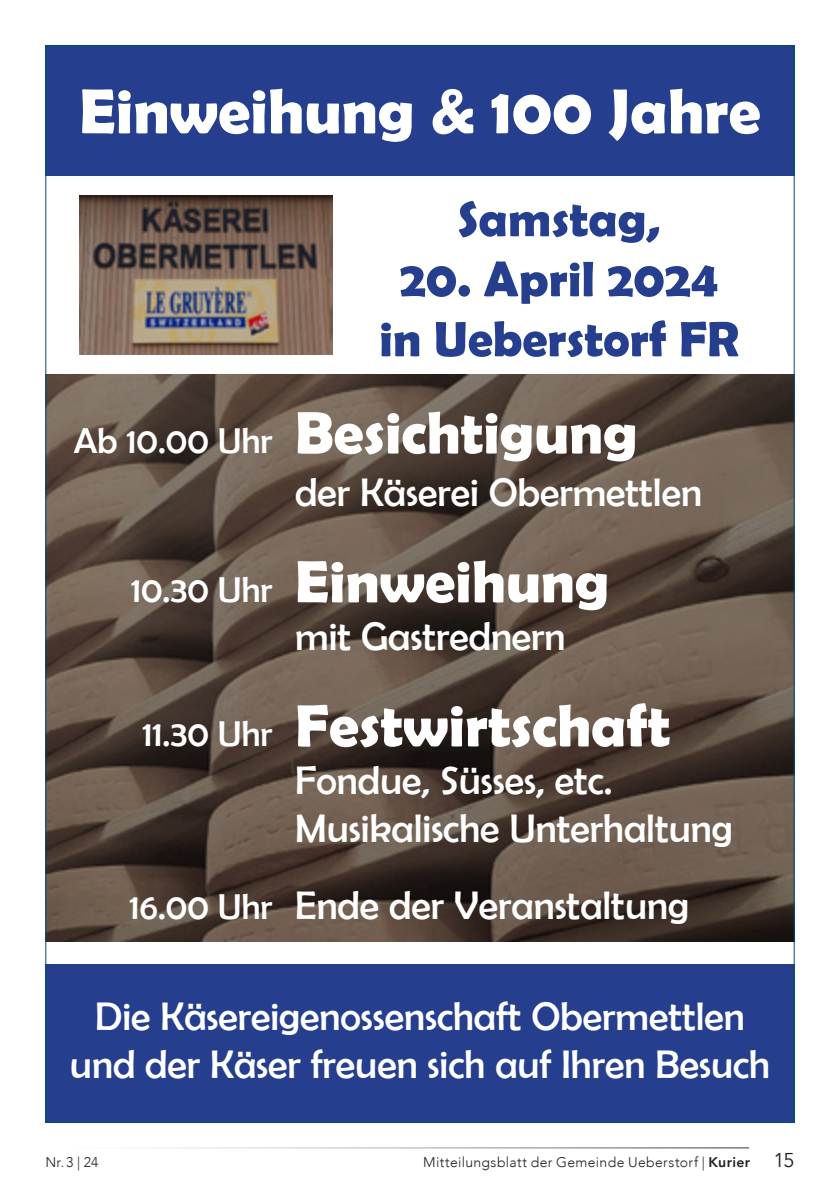
<style>
.page{position:relative;width:840px;height:1191px;background:#fff}
.page>*{position:absolute;margin:0;border:0;box-sizing:border-box;transform-origin:0 0}
.t1{font:700 64px "Berlin Sans FB Demi";color:#fff}
.t2{font:700 60px "Berlin Sans FB Demi";color:#fff}
.t3{font:700 50px/60px "Berlin Sans FB Demi";color:#253f8e;text-align:center}
.t4{font:40px/48px "Berlin Sans FB";color:#fff;text-align:center}
.t5{font:300 14px "Avenir";letter-spacing:.025em;color:#231f20}
.s1{font-family:"Berlin Sans FB";font-weight:400;font-size:36px}
.s2{font-size:36px}
.s3{font-weight:800}
.s4{font-weight:400;font-size:20px}
</style>
<div class="page">
<hr style="left:45px;top:1147px;width:703px;height:1px;background:#231f20">
<img style="left:79px;top:196px;width:253px;height:158px">
<div style="left:45px;top:45px;width:749px;height:131px;background:#253f8e"></div>
<div style="left:45px;top:964px;width:749px;height:158px;background:#253f8e"></div>
<img style="left:47px;top:374px;width:745px;height:567px">
<h1 class="t1" style="left:79px;top:74px;width:682px">Einweihung &amp; 100 Jahre</h1>
<p class="t3" style="left:457px;top:188px;width:204px">Samstag,</p>
<p class="t3" style="left:379px;top:248px;width:361px">20. April 2024 in Ueberstorf FR</p>
<h2 class="t2" style="left:74px;top:398px;width:565px"><span class="s1">Ab 10.00 Uhr</span> Besichtigung</h2>
<p class="t4" style="left:295px;top:468px;width:408px">der Käserei Obermettlen</p>
<h2 class="t2" style="left:131px;top:547px;width:479px"><span class="s1">10.30 Uhr</span> Einweihung</h2>
<p class="t4" style="left:295px;top:612px;width:272px">mit Gastrednern</p>
<h2 class="t2" style="left:142px;top:691px;width:529px"><span class="s1">11.30 Uhr</span> Festwirtschaft</h2>
<p class="t4" style="left:295px;top:756px;width:439px;text-align:left">Fondue, Süsses, etc.<br>Musikalische Unterhaltung</p>
<p class="t4" style="left:129px;top:881px;width:560px"><span class="s2">16.00 Uhr</span> Ende der Veranstaltung</p>
<p class="t4" style="left:70px;top:992px;width:701px">Die Käsereigenossenschaft Obermettlen und der Käser freuen sich auf Ihren Besuch</p>
<p class="t5" style="left:45px;top:1153px;width:54px">Nr.3 | 24</p>
<p class="t5" style="left:423px;top:1153px;width:372px">Mitteilungsblatt der Gemeinde Ueberstorf | <span class="s3">Kurier</span> <span class="s4">15</span></p>
</div>
